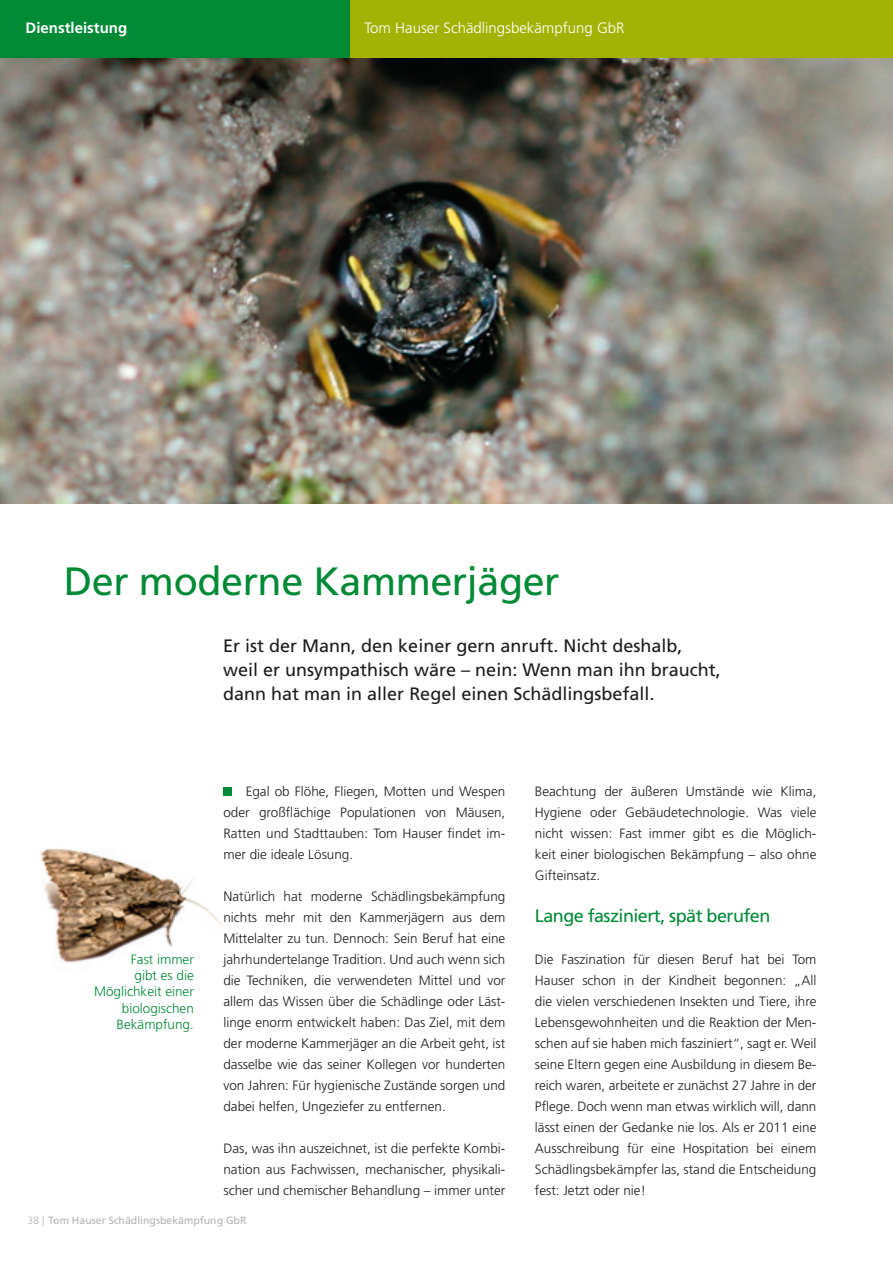
<style>
.page{position:relative;width:893px;height:1263px;background:#fff}
.page>*{position:absolute;margin:0;border:0;box-sizing:border-box;transform-origin:0 0}
.t1{font:39.45px "Frutiger LT Std";letter-spacing:-.01em;color:#008a36}
.t2{font:18px/24px "Frutiger LT Std";color:#1d1d1b}
.t3{font:18px "Frutiger LT Std";letter-spacing:-.03em;color:#008a36}
.t4{font:300 15px "Frutiger LT Std";color:#fff}
.t5{font:700 15px "Frutiger LT Std";color:#fff}
.t6{font:300 13.5px/21px "Frutiger LT Std";color:#1d1d1b;text-align:justify}
.t7{font:300 13.5px/16.2px "Frutiger LT Std";color:#008a36;text-align:right}
.t8{font:10.5px "Frutiger LT Std";color:#b3b3b3}
.s1{font-weight:300}
</style>
<div class="page">
<img style="left:40px;top:848px;width:182px;height:115px">
<img style="left:0;top:57px;width:893px;height:447px">
<div style="left:223px;top:787px;width:9px;height:9px;background:#008a36"></div>
<div style="left:350px;top:0;width:543px;height:57px;background:#a3b306"></div>
<div style="left:0;top:0;width:350px;height:57px;background:#008a36"></div>
<p class="t5" style="left:26px;top:18px;width:103px">Dienstleistung</p>
<p class="t4" style="left:364px;top:19px;width:262px">Tom Hauser Schädlingsbekämpfung GbR</p>
<h1 class="t1" style="left:64px;top:559px;width:497px">Der moderne Kammerjäger</h1>
<h2 class="t2" style="left:223px;top:634px;width:499px">Er ist der Mann, den keiner gern anruft. Nicht deshalb, weil er unsympathisch wäre – nein: Wenn man ihn braucht, dann hat man in aller Regel einen Schädlingsbefall.</h2>
<p class="t7" style="left:94px;top:951px;width:101px">Fast immer<br>gibt es die<br>Möglichkeit einer biologischen<br>Bekämpfung.</p>
<p class="t6" style="left:223px;top:781px;width:283px;text-indent:22px">Egal ob Flöhe, Fliegen, Motten und Wespen oder großflächige Populationen von Mäusen, Ratten und Stadttauben: Tom Hauser findet im&shy;mer die ideale Lösung.</p>
<p class="t6" style="left:223px;top:886px;width:283px">Natürlich hat moderne Schädlingsbekämpfung nichts mehr mit den Kammerjägern aus dem Mittelalter zu tun. Dennoch: Sein Beruf hat eine jahrhundertelange Tradition. Und auch wenn sich die Techniken, die verwendeten Mittel und vor allem das Wissen über die Schädlinge oder Läst&shy;linge enorm entwickelt haben: Das Ziel, mit dem der moderne Kammerjäger an die Arbeit geht, ist dasselbe wie das seiner Kollegen vor hunderten von Jahren: Für hygienische Zustände sorgen und dabei helfen, Ungeziefer zu entfernen.</p>
<p class="t6" style="left:223px;top:1138px;width:283px">Das, was ihn auszeichnet, ist die perfekte Kombi&shy;nation aus Fachwissen, mechanischer, physikali&shy;scher und chemischer Behandlung – immer unter</p>
<p class="t6" style="left:535px;top:781px;width:283px">Beachtung der äußeren Umstände wie Klima, Hygiene oder Gebäudetechnologie. Was viele nicht wissen: Fast immer gibt es die Möglich&shy;keit einer biologischen Bekämpfung – also ohne Gifteinsatz.</p>
<h2 class="t3" style="left:535px;top:905px;width:237px">Lange fasziniert, spät berufen</h2>
<p class="t6" style="left:535px;top:949px;width:283px">Die Faszination für diesen Beruf hat bei Tom Hauser schon in der Kindheit begonnen: „All die vielen verschiedenen Insekten und Tiere, ihre Lebensgewohnheiten und die Reaktion der Men&shy;schen auf sie haben mich fasziniert“, sagt er. Weil seine Eltern gegen eine Ausbildung in diesem Be&shy;reich waren, arbeitete er zunächst 27 Jahre in der Pflege. Doch wenn man etwas wirklich will, dann lässt einen der Gedanke nie los. Als er 2011 eine Ausschreibung für eine Hospitation bei einem Schädlingsbekämpfer las, stand die Entscheidung fest: Jetzt oder nie!</p>
<p class="t8" style="left:28px;top:1214px;width:220px"><span class="s1">38 |</span> Tom Hauser Schädlingsbekämpfung GbR</p>
</div>
